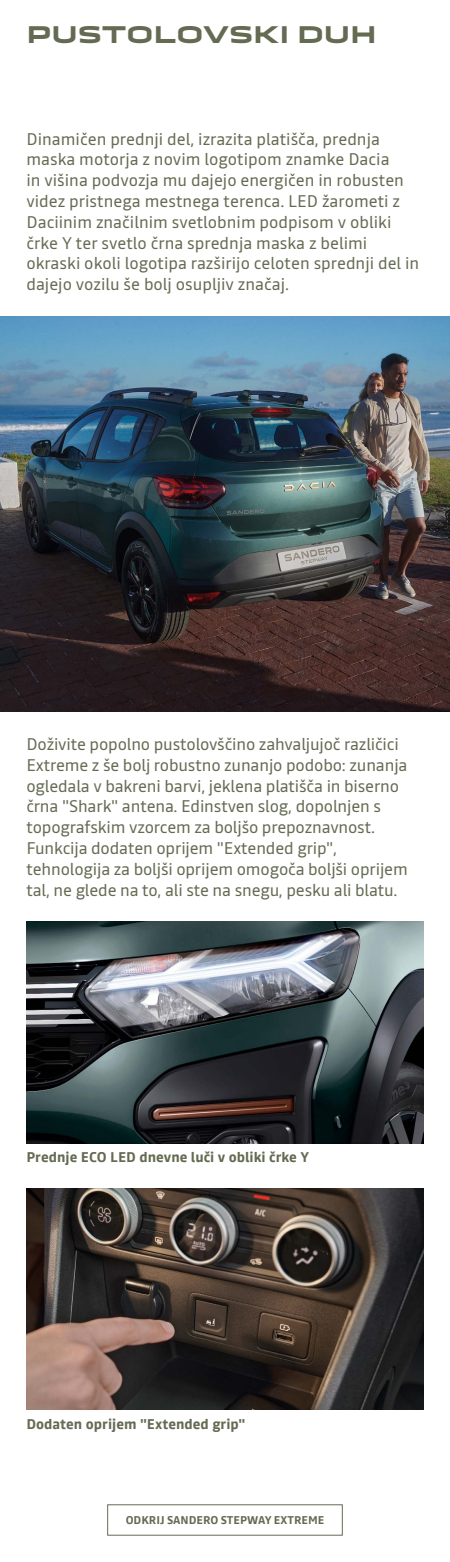
<style>
.page{position:relative;width:450px;height:1562px;background:#fff}
.page>*{position:absolute;margin:0;border:0;box-sizing:border-box;transform-origin:0 0}
.t1{font:700 22.4px "Dacia Block Extended";color:#646b52}
.t2{font:16.8px/20.8px "Read";letter-spacing:-.01em;color:#646b52}
.t3{font:700 14px "Read";color:#646b52}
.t4{font:700 11.2px "Read";color:#646b52}
</style>
<div class="page">
<img style="left:0;top:317px;width:450px;height:395px">
<img style="left:26px;top:1188px;width:398px;height:222px">
<img style="left:26px;top:922px;width:397px;height:221px">
<div style="left:107px;top:1504px;width:236px;height:31px;border:1px solid #646b52"></div>
<h1 class="t1" style="left:26px;top:22px;width:352px">PUSTOLOVSKI DUH</h1>
<p class="t2" style="left:26px;top:128px;width:394px">Dinamičen prednji del, izrazita platišča, prednja maska motorja z novim logotipom znamke Dacia<br>in višina podvozja mu dajejo energičen in robusten videz pristnega mestnega terenca. LED žarometi z Daciinim značilnim svetlobnim podpisom v obliki črke Y ter svetlo črna sprednja maska z belimi okraski okoli logotipa razširijo celoten sprednji del in dajejo vozilu še bolj osupljiv značaj.</p>
<p class="t2" style="left:26px;top:733px;width:383px">Doživite popolno pustolovščino zahvaljujoč različici Extreme z še bolj robustno zunanjo podobo: zunanja ogledala v bakreni barvi, jeklena platišča in biserno črna "Shark" antena. Edinstven slog, dopolnjen s topografskim vzorcem za boljšo prepoznavnost.<br>Funkcija dodaten oprijem "Extended grip", tehnologija za boljši oprijem omogoča boljši oprijem tal, ne glede na to, ali ste na snegu, pesku ali blatu.</p>
<p class="t3" style="left:26px;top:1147px;width:284px">Prednje ECO LED dnevne luči v obliki črke Y</p>
<p class="t3" style="left:26px;top:1414px;width:221px">Dodaten oprijem "Extended grip"</p>
<p class="t4" style="left:126px;top:1512px;width:200px">ODKRIJ SANDERO STEPWAY EXTREME</p>
</div>
